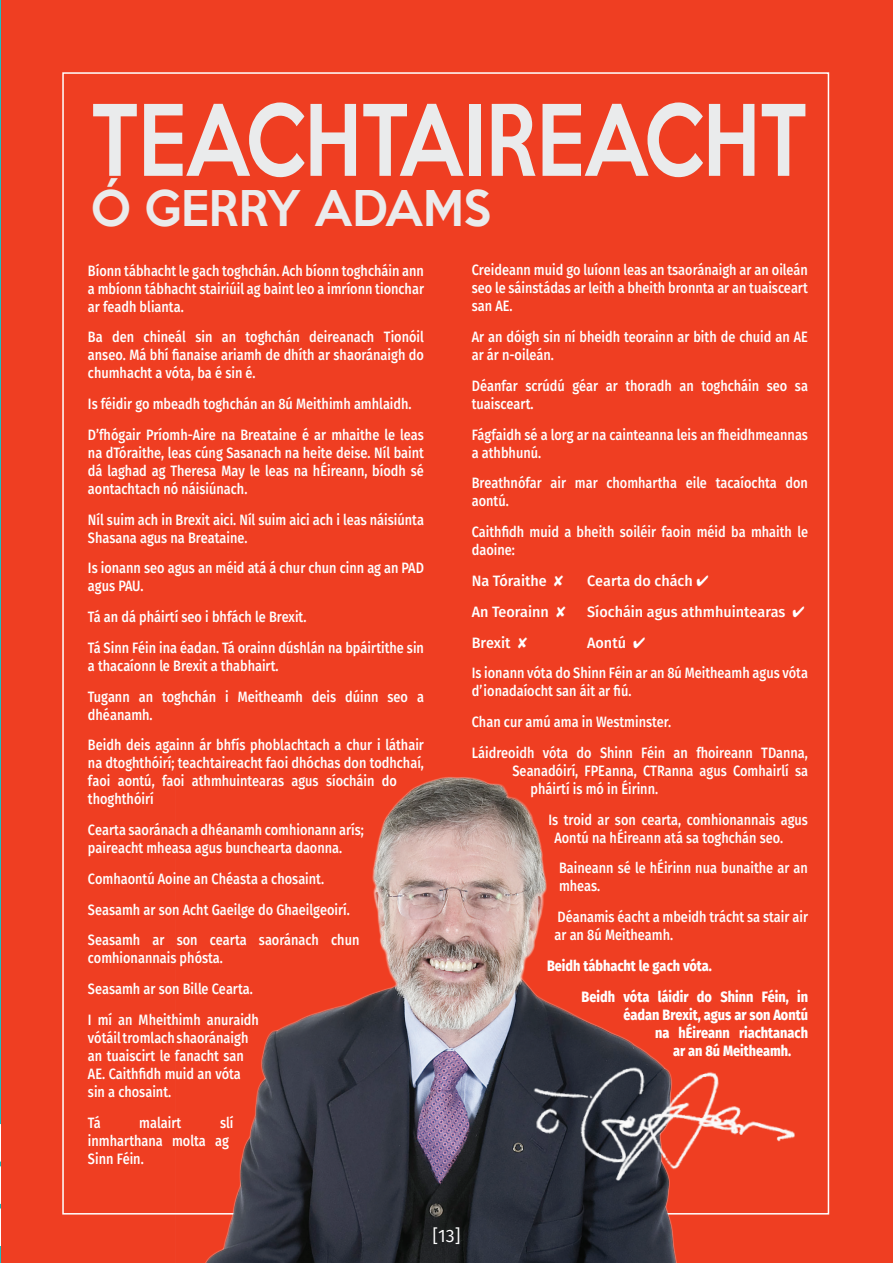
<style>
.page{position:relative;width:893px;height:1263px;background:#fff}
.page>*{position:absolute;margin:0;border:0;box-sizing:border-box;transform-origin:0 0}
.t1{font:500 90px "Keep Calm";color:#eaebec;scale:.81 1}
.t2{font:500 45px "Keep Calm";color:#eaebec;scale:.95 1}
.t3{font:18px "Fira Sans";color:#fff}
.t4{font:500 15px/18px "Fira Sans";color:#fff;scale:.85 1}
.t5{font:500 15px/30.8px "Fira Sans";color:#fff;scale:.96 1}
.t6{font:800 15px/30.8px "Fira Sans";color:#fff;scale:.85 1}
</style>
<div class="page">
<hr style="left:0;top:0;width:2px;height:1263px;background:#21bdc1">
<svg style="left:0;top:1124px;width:2px;height:122px"></svg>
<div style="left:2px;top:0;width:891px;height:1263px;background:#ef3e22"></div>
<img style="left:175px;top:777px;width:543px;height:486px">
<img style="left:525px;top:1044px;width:270px;height:150px">
<h1 class="t1" style="left:91px;top:62px;width:885px">TEACHTAIREACHT</h1>
<h2 class="t2" style="left:91px;top:169px;width:423px">Ó GERRY ADAMS</h2>
<p class="t4" style="left:88px;top:261px;width:397px;text-align:justify">Bíonn tábhacht le gach toghchán. Ach bíonn toghcháin ann a mbíonn tábhacht stairiúil ag baint leo a imríonn tionchar ar feadh blianta.</p>
<p class="t4" style="left:88px;top:327px;width:397px;text-align:justify">Ba den chineál sin an toghchán deireanach Tionóil anseo. Má bhí fianaise ariamh de dhíth ar shaoránaigh do chumhacht a vóta, ba é sin é.</p>
<p class="t4" style="left:88px;top:388px;width:397px;line-height:30.8px">Is féidir go mbeadh toghchán an 8ú Meithimh amhlaidh.<br>D’fhógair Príomh-Aire na Breataine é ar mhaithe le leas</p>
<p class="t4" style="left:88px;top:443px;width:397px;text-align:justify">na dTóraithe, leas cúng Sasanach na heite deise. Níl baint dá laghad ag Theresa May le leas na hÉireann, bíodh sé aontachtach nó náisiúnach.</p>
<p class="t4" style="left:88px;top:510px;width:397px">Níl suim ach in Brexit aici. Níl suim aici ach i leas náisiúnta<br>Shasana agus na Breataine.</p>
<p class="t4" style="left:88px;top:558px;width:397px">Is ionann seo agus an méid atá á chur chun cinn ag an PAD agus PAU.</p>
<p class="t4" style="left:88px;top:601px;width:397px;line-height:30.8px">Tá an dá pháirtí seo i bhfách le Brexit.<br>Tá Sinn Féin ina éadan. Tá orainn dúshlán na bpáirtithe sin</p>
<p class="t4" style="left:88px;top:649px;width:397px;line-height:30.8px">a thacaíonn le Brexit a thabhairt.<br>Tugann an toghchán i Meitheamh deis dúinn seo a</p>
<p class="t4" style="left:88px;top:698px;width:397px;line-height:30.8px">dhéanamh.<br>Beidh deis againn ár bhfís phoblachtach a chur i láthair</p>
<p class="t4" style="left:88px;top:753px;width:397px">na dtoghthóirí; teachtaireacht faoi dhóchas don todhchaí, faoi aontú, faoi athmhuintearas agus síocháin do thoghthóirí</p>
<p class="t4" style="left:88px;top:820px;width:326px">Cearta saoránach a dhéanamh comhionann arís; paireacht mheasa agus bunchearta daonna.</p>
<p class="t4" style="left:88px;top:862px;width:321px;line-height:30.8px">Comhaontú Aoine an Chéasta a chosaint.<br>Seasamh ar son Acht Gaeilge do Ghaeilgeoirí.<br>Seasamh ar son cearta saoránach chun</p>
<p class="t4" style="left:88px;top:942px;width:203px;line-height:30.8px">comhionannais phósta.<br>Seasamh ar son Bille Cearta.<br>I mí an Mheithimh anuraidh</p>
<p class="t4" style="left:88px;top:1028px;width:190px">vótáil tromlach shaoránaigh an tuaiscirt le fanacht san<br>AE. Caithfidh muid an vóta sin a chosaint.</p>
<p class="t4" style="left:88px;top:1113px;width:16px">Tá</p>
<p class="t4" style="left:139px;top:1113px;width:51px">malairt</p>
<p class="t4" style="left:472px;top:260px;width:397px;text-align:justify">Creideann muid go luíonn leas an tsaoránaigh ar an oileán seo le sáinstádas ar leith a bheith bronnta ar an tuaisceart san AE.</p>
<p class="t4" style="left:472px;top:327px;width:397px">Ar an dóigh sin ní bheidh teorainn ar bith de chuid an AE ar ár n-oileán.</p>
<p class="t4" style="left:472px;top:376px;width:397px">Déanfar scrúdú géar ar thoradh an toghcháin seo sa tuaisceart.</p>
<p class="t4" style="left:472px;top:425px;width:397px">Fágfaidh sé a lorg ar na cainteanna leis an fheidhmeannas a athbhunú.</p>
<p class="t4" style="left:472px;top:473px;width:397px">Breathnófar air mar chomhartha eile tacaíochta don aontú.</p>
<p class="t4" style="left:472px;top:522px;width:397px">Caithfidh muid a bheith soiléir faoin méid ba mhaith le daoine:</p>
<p class="t5" style="left:472px;top:565px;width:97px">Na Tóraithe ✘</p>
<p class="t5" style="left:587px;top:565px;width:128px">Cearta do chách ✔</p>
<p class="t5" style="left:472px;top:595px;width:100px">An Teorainn ✘</p>
<p class="t5" style="left:587px;top:595px;width:228px">Síocháin agus athmhuintearas ✔</p>
<p class="t5" style="left:472px;top:626px;width:60px">Brexit ✘</p>
<p class="t5" style="left:472px;top:626px;width:352px;text-indent:116px">Aontú ✔<br>Is ionann vóta do Shinn Féin ar an 8ú Meitheamh agus vóta</p>
<p class="t4" style="left:472px;top:675px;width:397px;line-height:30.8px">d’ionadaíocht san áit ar fiú.<br>Chan cur amú ama in Westminster.<br>Láidreoidh vóta do Shinn Féin an fhoireann TDanna,</p>
<p class="t4" style="left:530px;top:761px;width:328px;text-indent:-18px">Seanadóirí, FPEanna, CTRanna agus Comhairlí sa pháirtí is mó in Éirinn.</p>
<p class="t4" style="left:554px;top:810px;width:300px;text-indent:-6px">Is troid ar son cearta, comhionannais agus<br>Aontú na hÉireann atá sa toghchán seo.</p>
<p class="t4" style="left:559px;top:858px;width:294px">Baineann sé le hÉirinn nua bunaithe ar an mheas.</p>
<p class="t4" style="left:554px;top:907px;width:300px">Déanamis éacht a mbeidh trácht sa stair air ar an 8ú Meitheamh.</p>
<p class="t6" style="left:581px;top:949px;width:268px;text-indent:-35px">Beidh tábhacht le gach vóta.<br>Beidh vóta láidir do Shinn Féin, in</p>
<p class="t6" style="left:623px;top:998px;width:219px">éadan Brexit, agus ar son Aontú</p>
<p class="t6" style="left:655px;top:1016px;width:182px">na hÉireann riachtanach</p>
<p class="t6" style="left:673px;top:1034px;width:141px">ar an 8ú Meitheamh.</p>
<p class="t4" style="left:88px;top:1113px;width:173px;text-indent:132px">slí inmharthana molta ag<br>Sinn Féin.</p>
<p class="t3" style="left:432px;top:1222px;width:30px">[13]</p>
</div>
